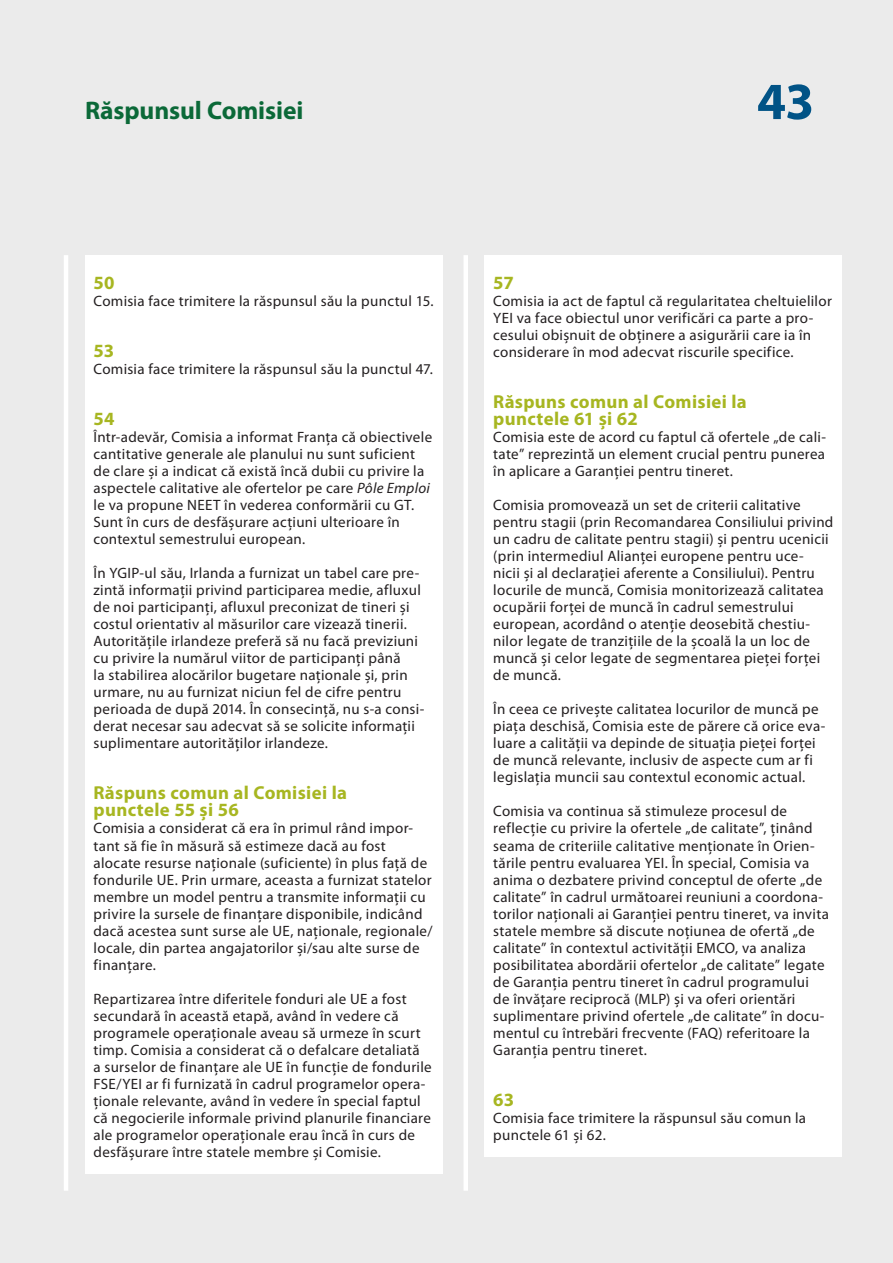
<style>
.page{position:relative;width:893px;height:1263px;background:#ebebeb}
.page>*{position:absolute;margin:0;border:0;box-sizing:border-box;transform-origin:0 0}
.t1{font:700 52.5px "Myriad Pro";color:#015386}
.t2{font:700 25.5px "Myriad Pro";letter-spacing:-.005em;color:#0b6938}
.K_03_-_REP_CHIFFRE{font:700 18.75px/17px "Myriad Pro";letter-spacing:.02em;color:#a7b621}
.K_04_-_REP_TEXTE_COU{font:15px/17px "Myriad Pro";letter-spacing:.02em;color:#231f20}
.s1{font-style:italic}
</style>
<div class="page">
<hr style="left:64px;top:255px;width:4px;height:936px;background:#fff">
<div style="left:463px;top:255px;width:5px;height:936px;background:#fff"></div>
<div style="left:485px;top:255px;width:357px;height:902px;background:#fff"></div>
<div style="left:85px;top:255px;width:357px;height:919px;background:#fff"></div>
<h2 class="t2" style="left:85px;top:94px;width:220px">Răspunsul Comisiei</h2>
<h1 class="t1" style="left:757px;top:67px;width:59px">43</h1>
<p class="K_03_-_REP_CHIFFRE" style="left:94px;top:274px;width:23px">50</p>
<p class="K_04_-_REP_TEXTE_COU" style="left:94px;top:292px;width:342px">Comisia face trimitere la răspunsul său la punctul 15.</p>
<p class="K_03_-_REP_CHIFFRE" style="left:94px;top:342px;width:22px">53</p>
<p class="K_04_-_REP_TEXTE_COU" style="left:94px;top:360px;width:341px">Comisia face trimitere la răspunsul său la punctul 47.</p>
<p class="K_03_-_REP_CHIFFRE" style="left:94px;top:410px;width:23px">54</p>
<p class="K_04_-_REP_TEXTE_COU" style="left:94px;top:428px;width:340px">Într‑adevăr, Comisia a informat Franța că obiectivele cantitative generale ale planului nu sunt suficient de clare și a indicat că există încă dubii cu privire la aspectele calitative ale ofertelor pe care <span class="s1">Pôle Emploi </span>le va propune NEET în vederea conformării cu GT.<br>Sunt în curs de desfășurare acțiuni ulterioare în contextul semestrului european.</p>
<p class="K_04_-_REP_TEXTE_COU" style="left:94px;top:565px;width:332px">În YGIP‑ul său, Irlanda a furnizat un tabel care pre‑ zintă informații privind participarea medie, afluxul de noi participanți, afluxul preconizat de tineri și costul orientativ al măsurilor care vizează tinerii.<br>Autoritățile irlandeze preferă să nu facă previziuni cu privire la numărul viitor de participanți până<br>la stabilirea alocărilor bugetare naționale și, prin urmare, nu au furnizat niciun fel de cifre pentru perioada de după 2014. În consecință, nu s‑a consi‑ derat necesar sau adecvat să se solicite informații suplimentare autorităților irlandeze.</p>
<p class="K_03_-_REP_CHIFFRE" style="left:94px;top:784px;width:255px">Răspuns comun al Comisiei la punctele 55 și 56</p>
<p class="K_04_-_REP_TEXTE_COU" style="left:94px;top:820px;width:341px">Comisia a considerat că era în primul rând impor‑ tant să fie în măsură să estimeze dacă au fost alocate resurse naționale (suficiente) în plus față de fondurile UE. Prin urmare, aceasta a furnizat statelor membre un model pentru a transmite informații cu privire la sursele de finanțare disponibile, indicând dacă acestea sunt surse ale UE, naționale, regionale/ locale, din partea angajatorilor și/sau alte surse de finanțare.</p>
<p class="K_04_-_REP_TEXTE_COU" style="left:94px;top:990px;width:340px">Repartizarea între diferitele fonduri ale UE a fost secundară în această etapă, având în vedere că programele operaționale aveau să urmeze în scurt timp. Comisia a considerat că o defalcare detaliată<br>a surselor de finanțare ale UE în funcție de fondurile FSE/YEI ar fi furnizată în cadrul programelor opera‑ ționale relevante, având în vedere în special faptul că negocierile informale privind planurile financiare ale programelor operaționale erau încă în curs de desfășurare între statele membre și Comisie.</p>
<p class="K_03_-_REP_CHIFFRE" style="left:493px;top:274px;width:22px">57</p>
<p class="K_04_-_REP_TEXTE_COU" style="left:493px;top:292px;width:340px">Comisia ia act de faptul că regularitatea cheltuielilor YEI va face obiectul unor verificări ca parte a pro‑ cesului obișnuit de obținere a asigurării care ia în considerare în mod adecvat riscurile specifice.</p>
<p class="K_03_-_REP_CHIFFRE" style="left:493px;top:393px;width:255px">Răspuns comun al Comisiei la punctele 61 și 62</p>
<p class="K_04_-_REP_TEXTE_COU" style="left:493px;top:428px;width:334px;text-align:justify">Comisia este de acord cu faptul că ofertele „de cali‑ tate” reprezintă un element crucial pentru punerea în aplicare a Garanției pentru tineret.</p>
<p class="K_04_-_REP_TEXTE_COU" style="left:493px;top:496px;width:342px">Comisia promovează un set de criterii calitative pentru stagii (prin Recomandarea Consiliului privind un cadru de calitate pentru stagii) și pentru ucenicii (prin intermediul Alianței europene pentru uce‑ nicii și al declarației aferente a Consiliului). Pentru locurile de muncă, Comisia monitorizează calitatea ocupării forței de muncă în cadrul semestrului european, acordând o atenție deosebită chestiu‑ nilor legate de tranzițiile de la școală la un loc de muncă și celor legate de segmentarea pieței forței de muncă.</p>
<p class="K_04_-_REP_TEXTE_COU" style="left:493px;top:701px;width:334px">În ceea ce privește calitatea locurilor de muncă pe piața deschisă, Comisia este de părere că orice eva‑ luare a calității va depinde de situația pieței forței de muncă relevante, inclusiv de aspecte cum ar fi legislația muncii sau contextul economic actual.</p>
<p class="K_04_-_REP_TEXTE_COU" style="left:493px;top:803px;width:337px">Comisia va continua să stimuleze procesul de reflecție cu privire la ofertele „de calitate”, ținând seama de criteriile calitative menționate în Orien‑ tările pentru evaluarea YEI. În special, Comisia va anima o dezbatere privind conceptul de oferte „de calitate” în cadrul următoarei reuniuni a coordona‑ torilor naționali ai Garanției pentru tineret, va invita statele membre să discute noțiunea de ofertă „de calitate” în contextul activității EMCO, va analiza posibilitatea abordării ofertelor „de calitate” legate de Garanția pentru tineret în cadrul programului de învățare reciprocă (MLP) și va oferi orientări suplimentare privind ofertele „de calitate” în docu‑ mentul cu întrebări frecvente (FAQ) referitoare la Garanția pentru tineret.</p>
<p class="K_03_-_REP_CHIFFRE" style="left:493px;top:1090px;width:22px">63</p>
<p class="K_04_-_REP_TEXTE_COU" style="left:493px;top:1109px;width:314px">Comisia face trimitere la răspunsul său comun la punctele 61 și 62.</p>
</div>
